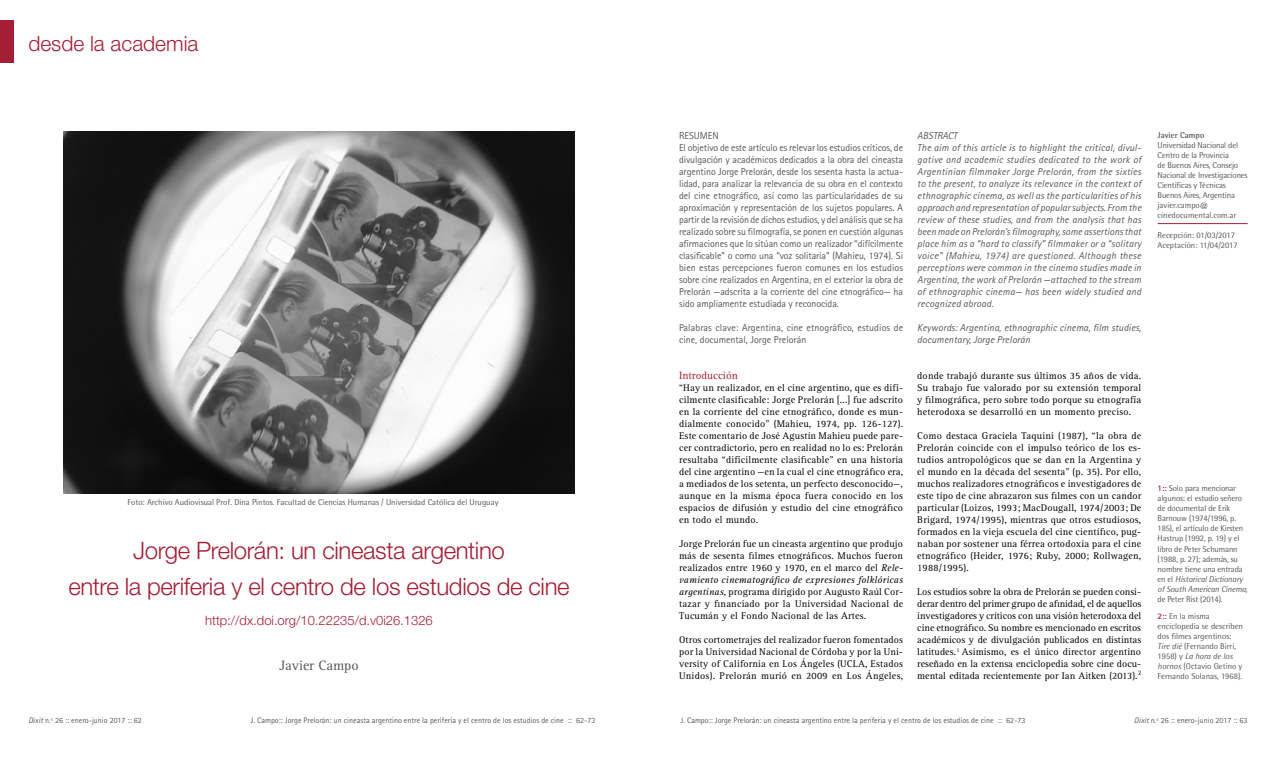
<style>
.page{position:relative;width:1276px;height:766px;background:#fff}
.page>*{position:absolute;margin:0;border:0;box-sizing:border-box;transform-origin:0 0}
.t1{font:300 24px/36px "Helvetica Neue LT Std";letter-spacing:-.015em;color:#a41f35;text-align:center}
.t2{font:300 21px "Helvetica Neue LT Std";color:#a41f35}
.t3{font:14px "Rotis Serif Std";color:#575756}
.t4{font:300 13px "Helvetica Neue LT Std";color:#a41f35}
.t5{font:11px "Rotis Serif Std";color:#a41f35}
.t6{font:10px/12px "Rotis Serif Std";letter-spacing:.015em;color:#000;text-align:justify}
.t7{font:10px/12px "Rotis Sans Serif Std";letter-spacing:-.01em;color:#575756}
.t8{font:italic 10px/12px "Rotis Sans Serif Std";letter-spacing:.015em;color:#575756}
.t9{font:8.5px/10px "Rotis Semi Sans Std";letter-spacing:-.015em;color:#575756}
.t10{font:700 8.5px "Rotis Semi Sans Std";color:#575756}
.t11{font:8px "Rotis Sans Serif Std";color:#575756}
.s1{font-style:italic}
.s2{font-weight:700;color:#a41f35}
</style>
<div class="page">
<div style="left:0;top:20px;width:14px;height:42px;background:#a41f35"></div>
<hr style="left:1157px;top:223px;width:90px;height:1px;background:#a41f35">
<img style="left:64px;top:132px;width:510px;height:361px">
<h2 class="t2" style="left:28px;top:31px;width:172px">desde la academia</h2>
<p class="t9" style="left:128px;top:496px;width:372px">Foto: Archivo Audiovisual Prof. Dina Pintos. Facultad de Ciencias Humanas / Universidad Católica del Uruguay</p>
<h1 class="t1" style="left:68px;top:531px;width:503px">Jorge Prelorán: un cineasta argentino<br>entre la periferia y el centro de los estudios de cine</h1>
<h3 class="t4" style="left:205px;top:612px;width:229px">http://dx.doi.org/10.22235/d.v0i26.1326</h3>
<h3 class="t3" style="left:279px;top:657px;width:81px">Javier Campo</h3>
<p class="t7" style="left:679px;top:129px;width:226px">RESUMEN<br>El objetivo de este artículo es relevar los estudios críticos, de divulgación y académicos dedicados a la obra del cineasta argentino Jorge Prelorán, desde los sesenta hasta la actua&shy;lidad, para analizar la relevancia de su obra en el contexto del cine etnográfico, así como las particularidades de su aproximación y representación de los sujetos populares. A partir de la revisión de dichos estudios, y del análisis que se ha realizado sobre su filmografía, se ponen en cuestión algunas afirmaciones que lo sitúan como un realizador “difícilmente clasificable” o como una “voz solitaria” (Mahieu, 1974). Si bien estas percepciones fueron comunes en los estudios sobre cine realizados en Argentina, en el exterior la obra de Prelorán —adscrita a la corriente del cine etnográfico— ha sido ampliamente estudiada y reconocida.</p>
<p class="t7" style="left:679px;top:321px;width:225px">Palabras clave: Argentina, cine etnográfico, estudios de cine, documental, Jorge Prelorán</p>
<p class="t5" style="left:679px;top:369px;width:60px">Introducción</p>
<p class="t6" style="left:679px;top:381px;width:226px">“Hay un realizador, en el cine argentino, que es difí&shy;cilmente clasificable: Jorge Prelorán [...] fue adscrito en la corriente del cine etnográfico, donde es mun&shy;dialmente conocido” (Mahieu, 1974, pp. 126-127).<br>Este comentario de José Agustín Mahieu puede pare&shy;cer contradictorio, pero en realidad no lo es: Prelorán resultaba “difícilmente clasificable” en una historia del cine argentino —en la cual el cine etnográfico era, a mediados de los setenta, un perfecto desconocido—, aunque en la misma época fuera conocido en los espacios de difusión y estudio del cine etnográfico en todo el mundo.</p>
<p class="t6" style="left:679px;top:537px;width:226px">Jorge Prelorán fue un cineasta argentino que produjo más de sesenta filmes etnográficos. Muchos fueron realizados entre 1960 y 1970, en el marco del <span class="s1">Rele&shy;vamiento cinematográfico de expresiones folklóricas argentinas</span>, programa dirigido por Augusto Raúl Cor&shy;tazar y financiado por la Universidad Nacional de Tucumán y el Fondo Nacional de las Artes.</p>
<p class="t6" style="left:679px;top:633px;width:226px">Otros cortometrajes del realizador fueron fomentados por la Universidad Nacional de Córdoba y por la Uni&shy;versity of California en Los Ángeles (UCLA, Estados Unidos). Prelorán murió en 2009 en Los Ángeles,</p>
<p class="t8" style="left:917px;top:129px;width:226px">ABSTRACT<br>The aim of this article is to highlight the critical, divul&shy;gative and academic studies dedicated to the work of Argentinian filmmaker Jorge Prelorán, from the sixties to the present, to analyze its relevance in the context of ethnographic cinema, as well as the particularities of his approach and representation of popular subjects. From the review of these studies, and from the analysis that has been made on Prelorán’s filmography, some assertions that place him as a “hard to classify” filmmaker or a “solitary voice” (Mahieu, 1974) are questioned. Although these perceptions were common in the cinema studies made in Argentina, the work of Prelorán —attached to the stream of ethnographic cinema— has been widely studied and recognized abroad.</p>
<p class="t8" style="left:917px;top:321px;width:225px">Keywords: Argentina, ethnographic cinema, film studies, documentary, Jorge Prelorán</p>
<p class="t6" style="left:917px;top:369px;width:225px">donde trabajó durante sus últimos 35 años de vida.<br>Su trabajo fue valorado por su extensión temporal y filmográfica, pero sobre todo porque su etnografía heterodoxa se desarrolló en un momento preciso.</p>
<p class="t6" style="left:917px;top:429px;width:226px">Como destaca Graciela Taquini (1987), “la obra de Prelorán coincide con el impulso teórico de los es&shy;tudios antropológicos que se dan en la Argentina y el mundo en la década del sesenta” (p. 35). Por ello, muchos realizadores etnográficos e investigadores de este tipo de cine abrazaron sus filmes con un candor particular (Loizos, 1993; MacDougall, 1974/2003; De Brigard, 1974/1995), mientras que otros estudiosos, formados en la vieja escuela del cine científico, pug&shy;naban por sostener una férrea ortodoxia para el cine etnográfico (Heider, 1976; Ruby, 2000; Rollwagen, 1988/1995).</p>
<p class="t6" style="left:917px;top:585px;width:225px">Los estudios sobre la obra de Prelorán se pueden consi&shy;derar dentro del primer grupo de afinidad, el de aquellos investigadores y críticos con una visión heterodoxa del cine etnográfico. Su nombre es mencionado en escritos académicos y de divulgación publicados en distintas latitudes.<sup>1</sup> Asimismo, es el único director argentino reseñado en la extensa enciclopedia sobre cine docu&shy;mental editada recientemente por Ian Aitken (2013).<sup>2</sup></p>
<p class="t10" style="left:1157px;top:129px;width:48px">Javier Campo</p>
<p class="t9" style="left:1157px;top:139px;width:92px">Universidad Nacional del<br>Centro de la Provincia<br>de Buenos Aires, Consejo<br>Nacional de Investigaciones<br>Científicas y Técnicas<br>Buenos Aires, Argentina javier.campo@ cinedocumental.com.ar</p>
<p class="t9" style="left:1157px;top:229px;width:82px">Recepción: 01/03/2017<br>Aceptación: 11/04/2017</p>
<p class="t9" style="left:1157px;top:483px;width:91px"><span class="s2">1::</span> Solo para mencionar algunos: el estudio señero de documental de Erik<br>Barnouw (1974/1996, p.<br>185), el artículo de Kirsten<br>Hastrup (1992, p. 19) y el libro de Peter Schumann (1988, p. 27); además, su nombre tiene una entrada en el <span class="s1">Historical Dictionary of South American Cinema,</span></p>
<p class="t9" style="left:1157px;top:589px;width:67px;line-height:17.4px">de Peter Rist (2014).<br><span class="s2">2::</span> En la misma</p>
<p class="t9" style="left:1157px;top:620px;width:87px">enciclopedia se describen dos filmes argentinos:<br><span class="s1">Tire dié</span> (Fernando Birri,<br>1958) y <span class="s1">La hora de los hornos</span> (Octavio Getino y<br>Fernando Solanas, 1968).</p>
<p class="t11" style="left:28px;top:715px;width:115px"><span class="s1">Dixit</span> n.º 26 :: enero-junio 2017 :: 62</p>
<p class="t11" style="left:251px;top:715px;width:346px">J. Campo:: Jorge Prelorán: un cineasta argentino entre la periferia y el centro de los estudios de cine :: 62-73</p>
<p class="t11" style="left:680px;top:715px;width:346px">J. Campo:: Jorge Prelorán: un cineasta argentino entre la periferia y el centro de los estudios de cine :: 62-73</p>
<p class="t11" style="left:1134px;top:715px;width:115px"><span class="s1">Dixit</span> n.º 26 :: enero-junio 2017 :: 63</p>
</div>
